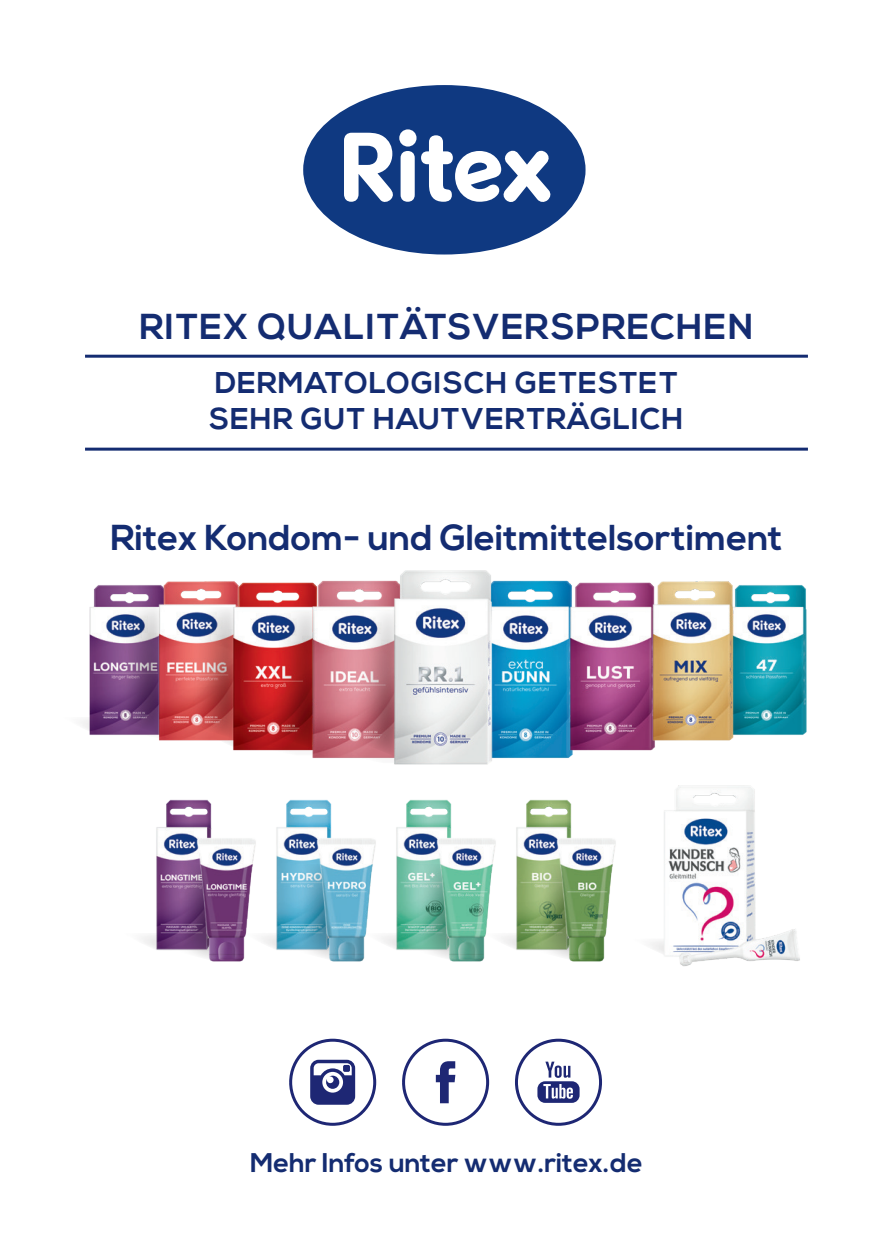
<style>
.page{position:relative;width:893px;height:1259px;background:#fff}
.page>*{position:absolute;margin:0;border:0;box-sizing:border-box;transform-origin:0 0}
.t1{font:700 36px "Nexa";color:#142c71}
.t2{font:700 36px "Nexa";letter-spacing:.03em;color:#142c71}
.t3{font:700 30px/36px "Nexa";letter-spacing:.03em;color:#142c71}
.t4{font:700 27px "Nexa";color:#142c71}
</style>
<div class="page">
<svg style="left:650px;top:942px;width:3px;height:6px"></svg>
<img style="left:653px;top:785px;width:147px;height:181px">
<div style="left:303px;top:85px;width:282px;height:169px;background:#0f3981;border-radius:50%"></div>
<svg style="left:344px;top:129px;width:207px;height:73px"></svg>
<div style="left:515px;top:1038px;width:87px;height:87px;border:3px solid #1e2774;border-radius:50%"></div>
<svg style="left:537px;top:1061px;width:43px;height:42px"></svg>
<svg style="left:436px;top:1061px;width:19px;height:42px"></svg>
<div style="left:402px;top:1038px;width:87px;height:87px;border:3px solid #1e2774;border-radius:50%"></div>
<div style="left:289px;top:1038px;width:87px;height:87px;border:3px solid #1e2774;border-radius:50%"></div>
<svg style="left:310px;top:1059px;width:45px;height:45px"></svg>
<img style="left:94px;top:585px;width:60px;height:21px">
<img style="left:154px;top:581px;width:74px;height:25px">
<img style="left:228px;top:581px;width:78px;height:25px">
<img style="left:499px;top:580px;width:74px;height:178px">
<img style="left:738px;top:585px;width:69px;height:150px">
<img style="left:306px;top:580px;width:81px;height:26px">
<img style="left:564px;top:580px;width:91px;height:174px">
<img style="left:387px;top:570px;width:112px;height:195px">
<img style="left:647px;top:580px;width:91px;height:164px">
<img style="left:80px;top:606px;width:388px;height:157px">
<hr style="left:85px;top:355px;width:723px;height:3px;background:#142c71">
<hr style="left:85px;top:447px;width:723px;height:3px;background:#142c71">
<img style="left:516px;top:799px;width:56px;height:65px">
<img style="left:551px;top:835px;width:65px;height:126px">
<img style="left:276px;top:799px;width:56px;height:65px">
<img style="left:311px;top:835px;width:65px;height:29px">
<img style="left:396px;top:799px;width:56px;height:65px">
<img style="left:431px;top:835px;width:65px;height:29px">
<img style="left:156px;top:799px;width:56px;height:65px">
<img style="left:141px;top:864px;width:461px;height:98px">
<img style="left:191px;top:835px;width:70px;height:127px">
<p class="t2" style="left:139px;top:306px;width:616px">RITEX QUALITÄTSVERSPRECHEN</p>
<p class="t3" style="left:210px;top:366px;width:475px">DERMATOLOGISCH GETESTET<br>SEHR GUT HAUTVERTRÄGLICH</p>
<p class="t1" style="left:111px;top:517px;width:673px">Ritex Kondom- und Gleitmittelsortiment</p>
<p class="t4" style="left:250px;top:1146px;width:394px">Mehr Infos unter www.ritex.de</p>
</div>
